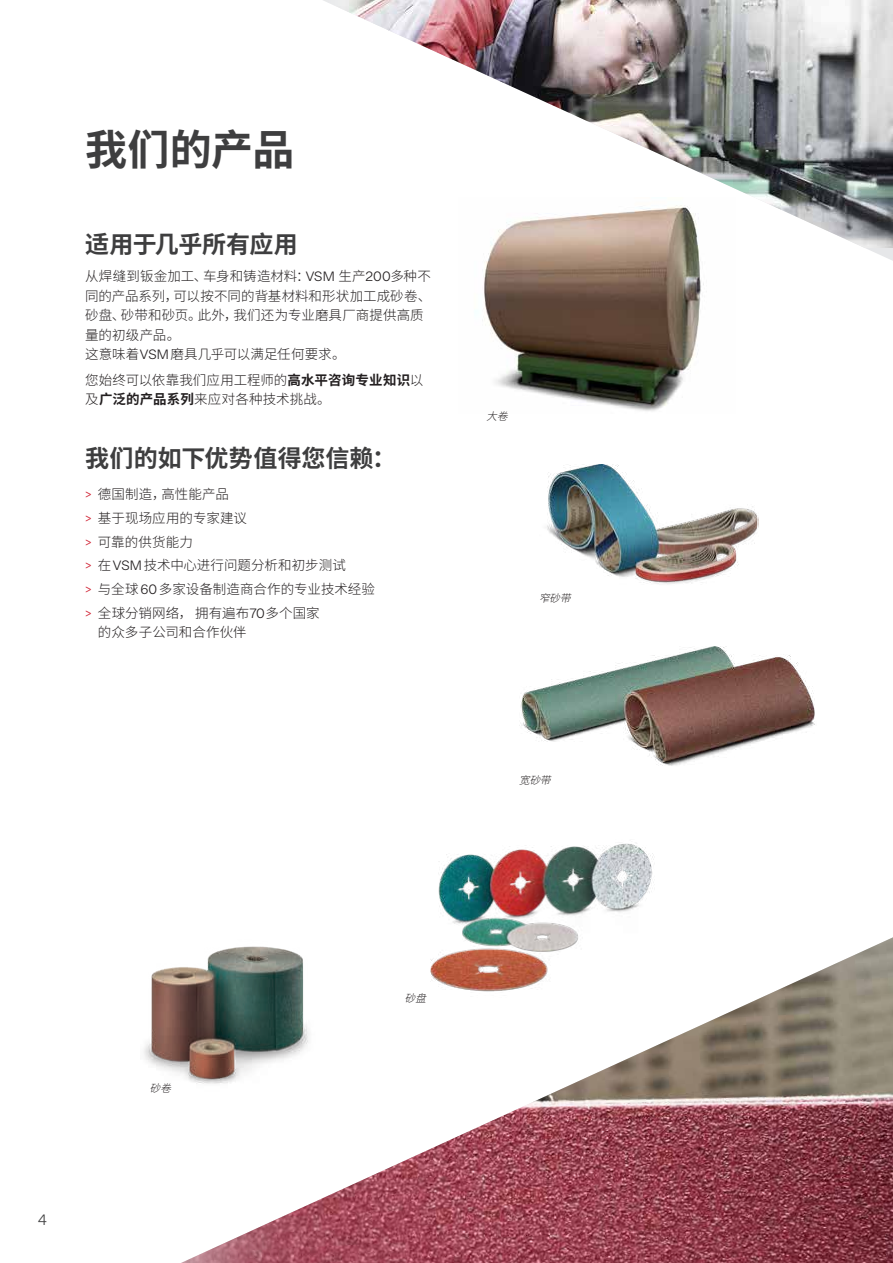
<style>
.page{position:relative;width:893px;height:1263px;background:#fff}
.page>*{position:absolute;margin:0;border:0;box-sizing:border-box;transform-origin:0 0}
.t1{font:700 42px "Noto Sans CJ Ksc";color:#3e3e3f}
.t2{font:700 24px "Noto Sans CJ Ksc";color:#3e3e3f}
.t3{font:300 15px "Beausite Classic";color:#3e3e3f}
.t4{font:300 13.5px/19.5px "Noto Sans CJ Ksc";letter-spacing:.005em;color:#231f20}
.t5{font:italic 300 10.5px "Noto Sans CJ Ksc";color:#231f20}
.s1{font-family:"Beausite Classic"}
.s2{font-weight:700}
.s3{font-family:"Beausite Classic";color:#d12233}
</style>
<div class="page">
<img style="left:181px;top:937px;width:712px;height:326px">
<img style="left:323px;top:0;width:570px;height:248px">
<img style="left:144px;top:937px;width:181px;height:155px">
<img style="left:458px;top:198px;width:277px;height:213px">
<img style="left:415px;top:843px;width:247px;height:159px">
<img style="left:547px;top:465px;width:211px;height:119px">
<img style="left:519px;top:646px;width:296px;height:120px">
<h1 class="t1" style="left:85px;top:126px;width:211px">我们的产品</h1>
<h2 class="t2" style="left:85px;top:231px;width:214px">适用于几乎所有应用</h2>
<p class="t4" style="left:85px;top:267px;width:348px">从焊缝到钣金加工、车身和铸造材料：<span class="s1">VSM</span> 生产<span class="s1">200</span>多种不同的产品系列，可以按不同的背基材料和形状加工成砂卷、砂盘、砂带和砂页。此外，我们还为专业磨具厂商提供高质量的初级产品。<br>这意味着 <span class="s1">VSM</span>磨具几乎可以满足任何要求。</p>
<p class="t4" style="left:85px;top:371px;width:340px">您始终可以依靠我们应用工程师的<span class="s2">高水平咨询专业知识</span>以及<span class="s2">广泛的产品系列</span>来应对各种技术挑战。</p>
<h2 class="t2" style="left:85px;top:444px;width:313px">我们的如下优势值得您信赖：</h2>
<p class="t4" style="left:85px;top:482px;width:291px;line-height:23.7px"><span class="s3">&gt;</span> 德国制造，高性能产品<br><span class="s3">&gt;</span> 基于现场应用的专家建议<br><span class="s3">&gt;</span> 可靠的供货能力<br><span class="s3">&gt;</span> 在<span class="s1">VSM</span>技术中心进行问题分析和初步测试<br><span class="s3">&gt;</span> 与全球<span class="s1">60</span>多家设备制造商合作的专业技术经验<span class="s3">&gt;</span> 全球分销网络， 拥有遍布 <span class="s1">70</span> 多个国家</p>
<p class="t4" style="left:98px;top:623px;width:150px">的众多子公司和合作伙伴</p>
<p class="t5" style="left:487px;top:410px;width:29px">大卷</p>
<p class="t5" style="left:539px;top:593px;width:39px">窄砂带</p>
<p class="t5" style="left:519px;top:774px;width:39px">宽砂带</p>
<p class="t3" style="left:38px;top:1208px;width:10px">4</p>
<p class="t5" style="left:150px;top:1082px;width:29px">砂卷</p>
<p class="t5" style="left:405px;top:992px;width:29px">砂盘</p>
</div>
